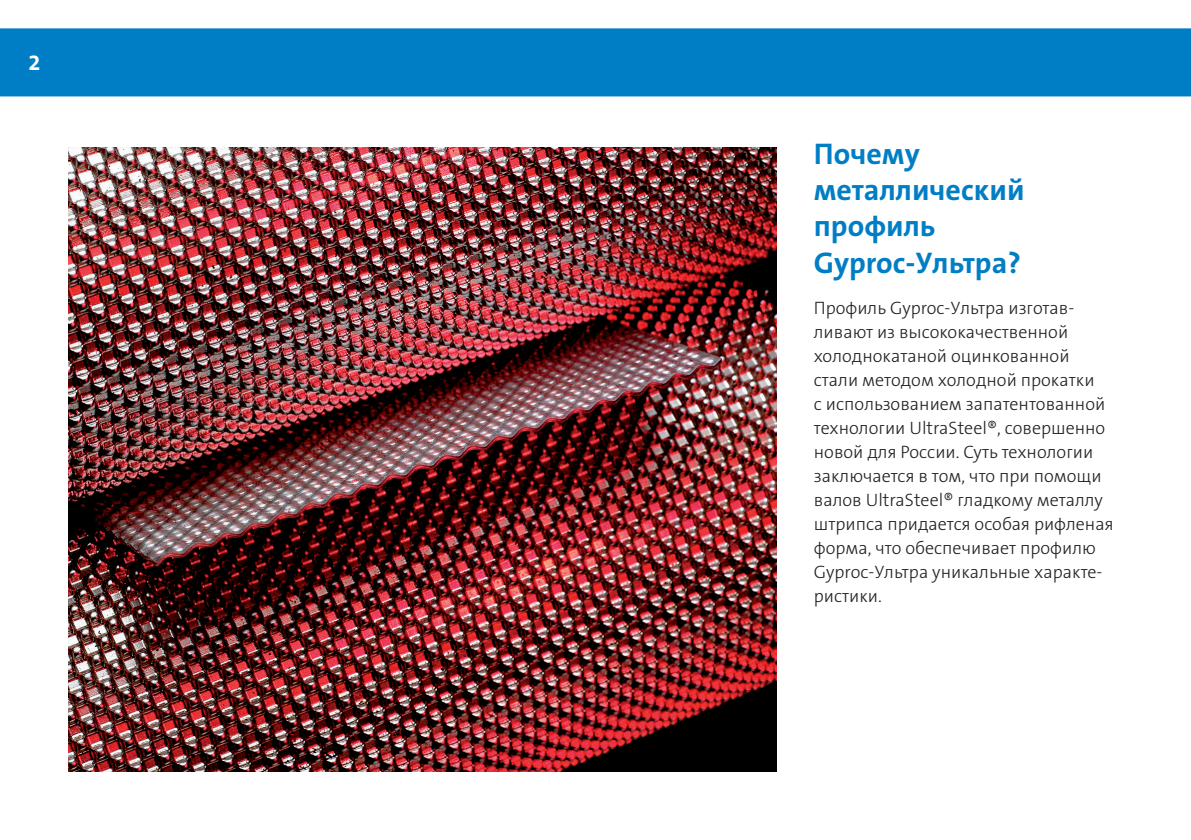
<style>
.page{position:relative;width:1191px;height:840px;background:#fff}
.page>*{position:absolute;margin:0;border:0;box-sizing:border-box;transform-origin:0 0}
.Header_1{font:700 30px/36px "The Sans B Cyr W7";color:#007ec5}
.Lead{font:700 22px "The Sans B Cyr W7";color:#fff}
.bullet{font:300 18px/24px "The Sans B Cyr W3";color:#231f20}
</style>
<div class="page">
<div style="left:0;top:28px;width:1191px;height:68px;background:#007ec5"></div>
<img style="left:68px;top:147px;width:709px;height:624px">
<p class="Lead" style="left:28px;top:51px;width:14px">2</p>
<p class="Header_1" style="left:814px;top:137px;width:212px">Почему металлический профиль<br>Gyproc-Ультра?</p>
<p class="bullet" style="left:814px;top:296px;width:301px">Профиль Gyproc-Ультра изготав&shy;ливают из высококачественной холоднокатаной оцинкованной стали методом холодной прокатки<br>с использованием запатентованной технологии UltraSteel®, совершенно новой для России. Суть технологии заключается в том, что при помощи валов UltraSteel® гладкому металлу штрипса придается особая рифленая форма, что обеспечивает профилю<br>Gyproc-Ультра уникальные характе&shy;ристики.</p>
</div>
